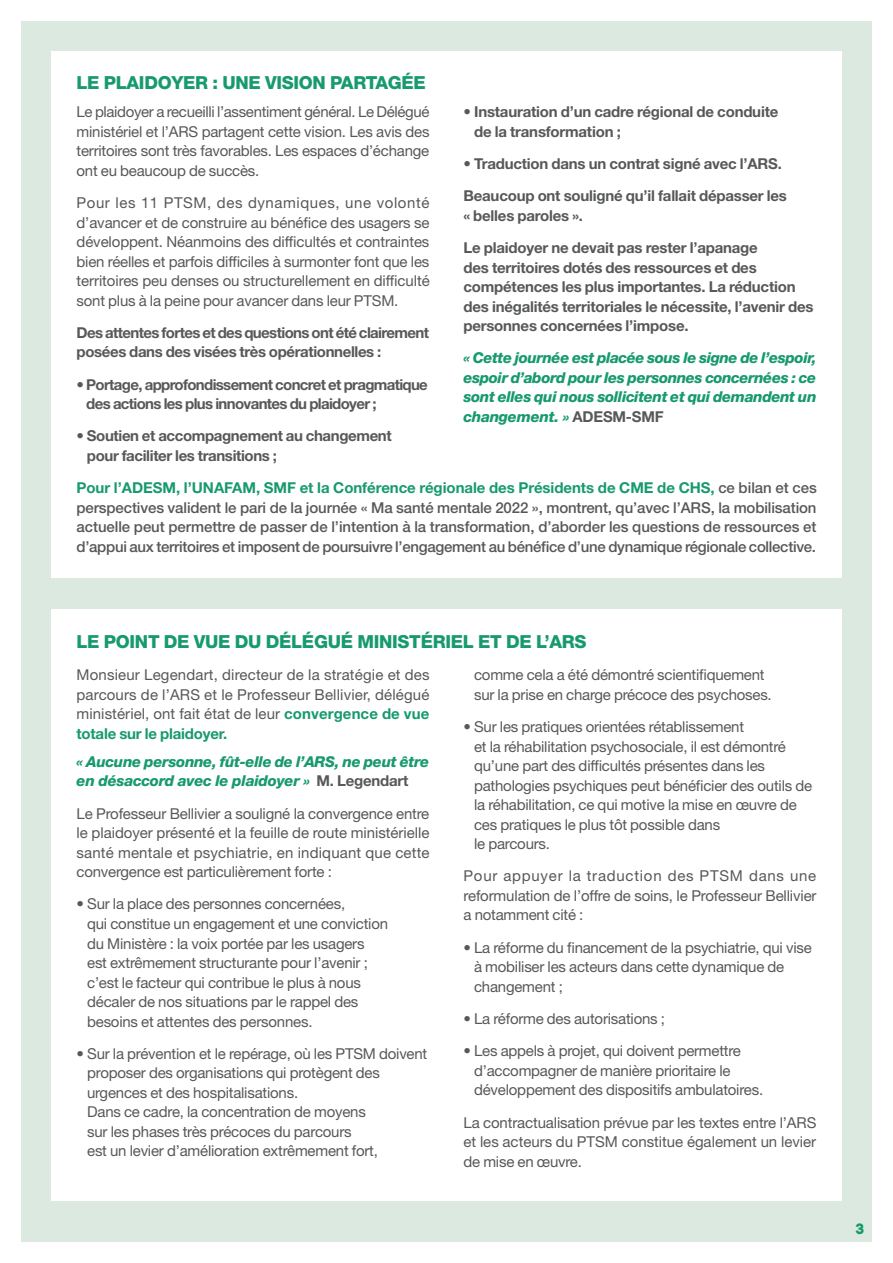
<style>
.page{position:relative;width:893px;height:1263px;background:#fff}
.page>*{position:absolute;margin:0;border:0;box-sizing:border-box;transform-origin:0 0}
.t1{font:800 18px "Helvetica Neue LT Std";letter-spacing:-.015em;color:#179a6d}
.t2{font:15px/19.5px "Helvetica Neue LT Std";letter-spacing:-.015em;color:#57585a;text-align:justify}
.t3{font:700 15px/19.5px "Helvetica Neue LT Std";letter-spacing:-.015em;color:#57585a}
.t4{font:500 15px/19.5px "Helvetica Neue LT Std";letter-spacing:-.02em;color:#57585a;text-align:justify}
.t5{font:italic 800 15px/19.5px "Helvetica Neue LT Std";letter-spacing:-.02em;color:#179a6d;text-align:justify}
.t6{font:700 15px/19.5px "Helvetica Neue LT Std";letter-spacing:-.04em;color:#57585a}
.t7{font:700 15px/19.5px "Helvetica Neue LT Std";letter-spacing:-.045em;color:#57585a}
.t8{font:15px "Code Pro Bold";color:#179a6d}
.s1{font-weight:700;font-style:normal;color:#57585a}
.s2{font-weight:700;color:#179a6d}
</style>
<div class="page">
<div style="left:21px;top:21px;width:851px;height:1221px;background:#dce9e1"></div>
<div style="left:51px;top:51px;width:791px;height:526px;background:#fff"></div>
<div style="left:51px;top:610px;width:791px;height:591px;background:#fff"></div>
<p class="t1" style="left:77px;top:72px;width:351px">LE PLAIDOYER : UNE VISION PARTAGÉE</p>
<p class="t2" style="left:77px;top:102px;width:355px">Le plaidoyer a recueilli l’assentiment général. Le Délégué ministériel et l’ARS partagent cette vision. Les avis des territoires sont très favorables. Les espaces d’échange ont eu beaucoup de succès.</p>
<p class="t2" style="left:77px;top:193px;width:355px">Pour les 11 PTSM, des dynamiques, une volonté d’avancer et de construire au bénéfice des usagers se développent. Néanmoins des difficultés et contraintes bien réelles et parfois difficiles à surmonter font que les territoires peu denses ou structurellement en difficulté sont plus à la peine pour avancer dans leur PTSM.</p>
<p class="t6" style="left:77px;top:322px;width:354px">Des attentes fortes et des questions ont été clairement posées dans des visées très opérationnelles :</p>
<p class="t7" style="left:86px;top:374px;width:343px;text-indent:-10px">• Portage, approfondissement concret et pragmatique des actions les plus innovantes du plaidoyer ;</p>
<p class="t3" style="left:87px;top:426px;width:306px;text-indent:-10px">• Soutien et accompagnement au changement pour faciliter les transitions ;</p>
<p class="t3" style="left:474px;top:102px;width:306px;text-indent:-11px">• Instauration d’un cadre régional de conduite de la transformation ;</p>
<p class="t3" style="left:463px;top:147px;width:325px;line-height:32.2px">• Traduction dans un contrat signé avec l’ARS.<br>Beaucoup ont souligné qu’il fallait dépasser les</p>
<p class="t3" style="left:463px;top:199px;width:296px;line-height:32.2px">« belles paroles ».<br>Le plaidoyer ne devait pas rester l’apanage</p>
<p class="t3" style="left:463px;top:257px;width:352px">des territoires dotés des ressources et des compétences les plus importantes. La réduction des inégalités territoriales le nécessite, l’avenir des personnes concernées l’impose.</p>
<p class="t5" style="left:463px;top:348px;width:355px">« Cette journée est placée sous le signe de l’espoir, espoir d’abord pour les personnes concernées : ce sont elles qui nous sollicitent et qui demandent un changement. » <span class="s1">ADESM-SMF</span></p>
<p class="t4" style="left:77px;top:478px;width:742px"><span class="s2">Pour l’ADESM, l’UNAFAM, SMF et la Conférence régionale des Présidents de CME de CHS,</span> ce bilan et ces perspectives valident le pari de la journée « Ma santé mentale 2022 », montrent, qu’avec l’ARS, la mobilisation actuelle peut permettre de passer de l’intention à la transformation, d’aborder les questions de ressources et d’appui aux territoires et imposent de poursuivre l’engagement au bénéfice d’une dynamique régionale collective.</p>
<p class="t1" style="left:77px;top:631px;width:511px">LE POINT DE VUE DU DÉLÉGUÉ MINISTÉRIEL ET DE L’ARS</p>
<p class="t2" style="left:77px;top:665px;width:355px">Monsieur Legendart, directeur de la stratégie et des parcours de l’ARS et le Professeur Bellivier, délégué ministériel, ont fait état de leur <span class="s2">convergence de vue totale sur le plaidoyer.</span></p>
<p class="t5" style="left:77px;top:752px;width:354px">« Aucune personne, fût-elle de l’ARS, ne peut être en désaccord avec le plaidoyer » <span class="s1">M. Legendart</span></p>
<p class="t2" style="left:77px;top:803px;width:355px">Le Professeur Bellivier a souligné la convergence entre le plaidoyer présenté et la feuille de route ministérielle santé mentale et psychiatrie, en indiquant que cette convergence est particulièrement forte :</p>
<p class="t2" style="left:87px;top:894px;width:302px;text-align:left;text-indent:-11px">• Sur la place des personnes concernées,<br>qui constitue un engagement et une conviction du Ministère : la voix portée par les usagers est extrêmement structurante pour l’avenir ; c’est le facteur qui contribue le plus à nous décaler de nos situations par le rappel des besoins et attentes des personnes.</p>
<p class="t2" style="left:87px;top:1043px;width:342px;text-align:left;text-indent:-11px">• Sur la prévention et le repérage, où les PTSM doivent proposer des organisations qui protègent des urgences et des hospitalisations.<br>Dans ce cadre, la concentration de moyens<br>sur les phases très précoces du parcours<br>est un levier d’amélioration extrêmement fort,</p>
<p class="t2" style="left:474px;top:665px;width:299px">comme cela a été démontré scientifiquement sur la prise en charge précoce des psychoses.</p>
<p class="t2" style="left:474px;top:717px;width:340px;text-align:left;text-indent:-11px">• Sur les pratiques orientées rétablissement<br>et la réhabilitation psychosociale, il est démontré qu’une part des difficultés présentes dans les pathologies psychiques peut bénéficier des outils de la réhabilitation, ce qui motive la mise en œuvre de ces pratiques le plus tôt possible dans<br>le parcours.</p>
<p class="t2" style="left:463px;top:866px;width:355px">Pour appuyer la traduction des PTSM dans une reformulation de l’offre de soins, le Professeur Bellivier a notamment cité :</p>
<p class="t2" style="left:474px;top:937px;width:339px;text-align:left;text-indent:-11px">• La réforme du financement de la psychiatrie, qui vise à mobiliser les acteurs dans cette dynamique de changement ;</p>
<p class="t2" style="left:463px;top:1009px;width:203px">• La réforme des autorisations ;</p>
<p class="t2" style="left:474px;top:1041px;width:291px;text-align:left;text-indent:-11px">• Les appels à projet, qui doivent permettre d’accompagner de manière prioritaire le développement des dispositifs ambulatoires.</p>
<p class="t2" style="left:463px;top:1112px;width:354px">La contractualisation prévue par les textes entre l’ARS et les acteurs du PTSM constitue également un levier de mise en œuvre.</p>
<p class="t8" style="left:856px;top:1219px;width:10px">3</p>
</div>
